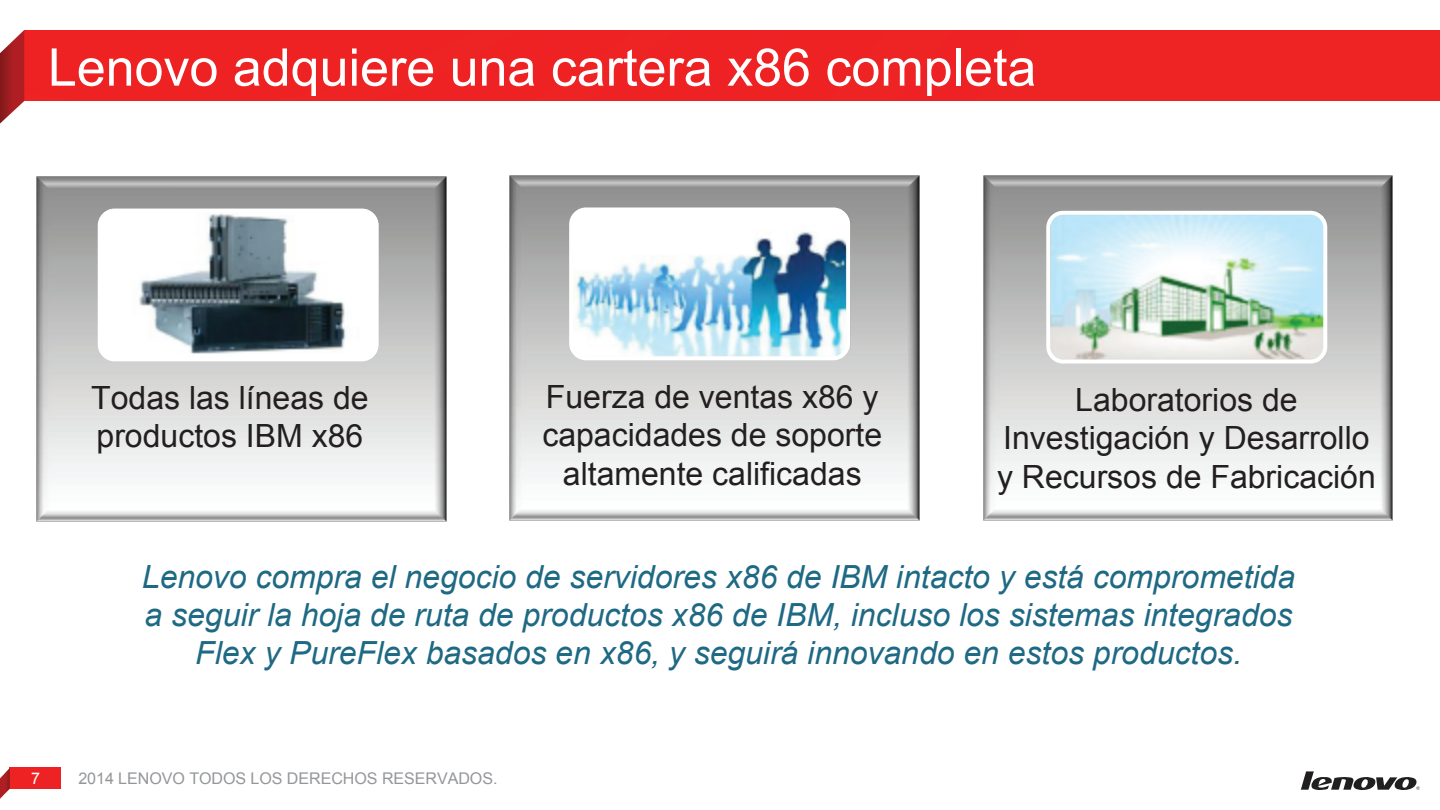
<style>
.page{position:relative;width:1440px;height:810px;background:#fff}
.page>*{position:absolute;margin:0;border:0;box-sizing:border-box;transform-origin:0 0}
.t1{font:52px "Arial";color:#fff}
.t2{font:italic 32px/38.4px "Arial";color:#1e6983;text-align:center}
.t3{font:32px/38.4px "Arial";color:#231f20;text-align:center}
.t4{font:16px "Arial";letter-spacing:-.005em;color:#949699}
.t5{font:16px "Arial";color:#fff}
</style>
<div class="page">
<div style="left:24px;top:30px;width:1416px;height:71px;background:#ee2223"></div>
<svg style="left:0;top:30px;width:24px;height:94px"></svg>
<div style="left:10px;top:768px;width:50px;height:21px;background:#ee2224"></div>
<svg style="left:0;top:768px;width:10px;height:31px"></svg>
<svg style="left:1301px;top:771px;width:119px;height:19px"></svg>
<img style="left:983px;top:175px;width:410px;height:346px">
<img style="left:509px;top:175px;width:411px;height:346px">
<img style="left:36px;top:176px;width:411px;height:346px">
<img style="left:100px;top:209px;width:1226px;height:152px">
<div style="left:98px;top:209px;width:281px;height:152px;border:4px solid #fff;border-radius:15px"></div>
<div style="left:569px;top:208px;width:281px;height:152px;border:4px solid #fff;border-radius:15px"></div>
<div style="left:1046px;top:211px;width:281px;height:153px;border:4px solid #fff;border-radius:15px"></div>
<h1 class="t1" style="left:48px;top:33px;width:990px">Lenovo adquiere una cartera x86 completa</h1>
<p class="t3" style="left:91px;top:379px;width:279px;text-align:left">Todas las líneas de productos IBM x86</p>
<p class="t3" style="left:542px;top:378px;width:341px">Fuerza de ventas x86 y capacidades de soporte altamente calificadas</p>
<p class="t3" style="left:997px;top:381px;width:380px">Laboratorios de<br>Investigación y Desarrollo y Recursos de Fabricación</p>
<p class="t2" style="left:142px;top:558px;width:1155px">Lenovo compra el negocio de servidores x86 de IBM intacto y está comprometida a seguir la hoja de ruta de productos x86 de IBM, incluso los sistemas integrados<br>Flex y PureFlex basados en x86, y seguirá innovando en estos productos.</p>
<p class="t5" style="left:31px;top:768px;width:10px">7</p>
<p class="t4" style="left:78px;top:768px;width:421px">2014 LENOVO TODOS LOS DERECHOS RESERVADOS.</p>
</div>
